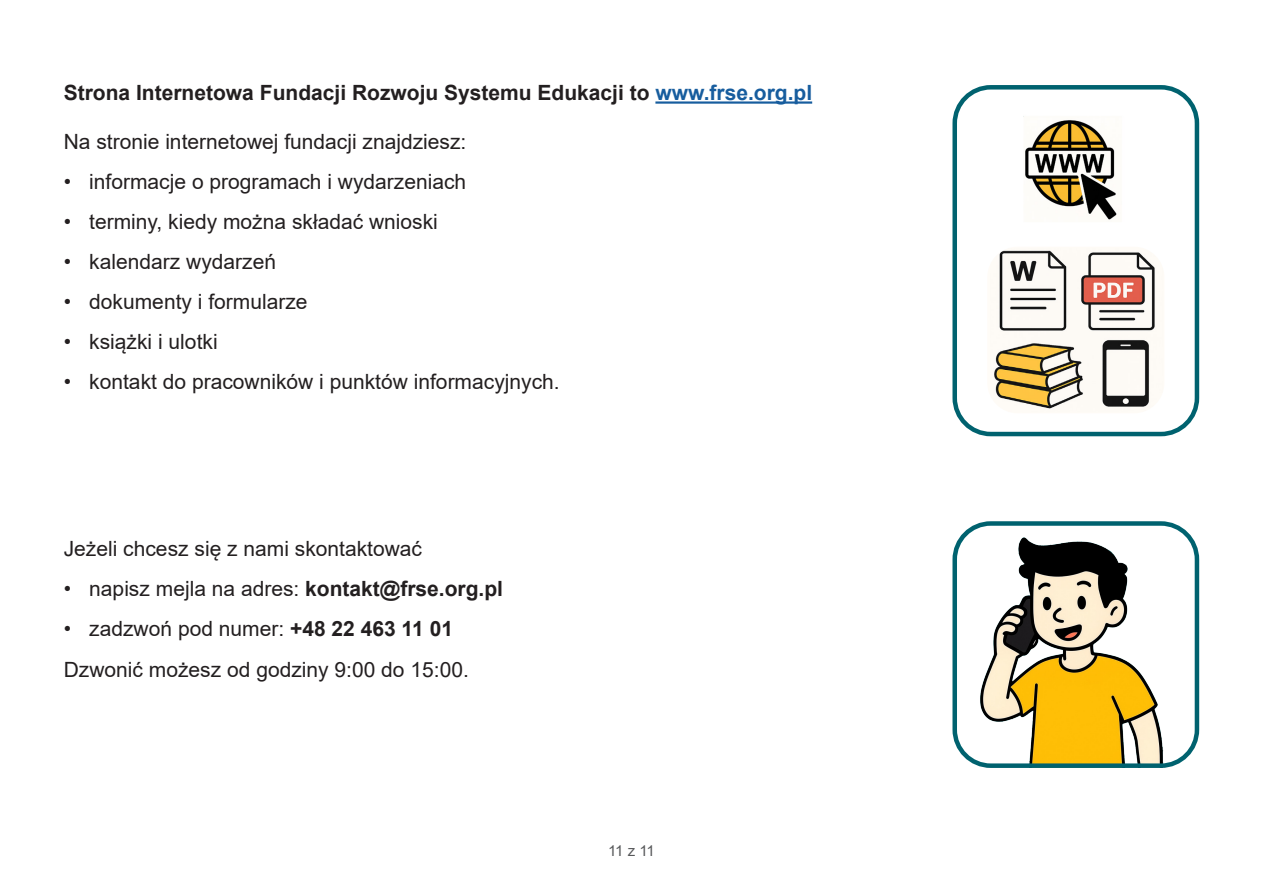
<style>
.page{position:relative;width:1263px;height:893px;background:#fff}
.page>*{position:absolute;margin:0;border:0;box-sizing:border-box;transform-origin:0 0}
.Tekst{font:21px "Arial";color:#231f20}
.t1{font:700 21px "Arial";color:#231f20}
.Tekst_duże_wcięcie{font:21px "Arial";color:#231f20}
.t2{font:15px "Arial";color:#57585a}
.s1{color:#175d9e}
.s2{font-weight:700}
</style>
<div class="page">
<hr style="left:655px;top:101px;width:157px;height:3px;background:#175d9e">
<img style="left:1023px;top:116px;width:94px;height:104px">
<div style="left:952px;top:85px;width:247px;height:351px;border:4px solid #00626f;border-radius:36px"></div>
<img style="left:993px;top:248px;width:163px;height:162px">
<img style="left:957px;top:526px;width:242px;height:237px">
<div style="left:952px;top:521px;width:247px;height:247px;border:4px solid #00626f;border-radius:36px"></div>
<h2 class="t1" style="left:64px;top:78px;width:750px">Strona Internetowa Fundacji Rozwoju Systemu Edukacji to <span class="s1">www.frse.org.pl</span></h2>
<p class="Tekst" style="left:64px;top:127px;width:404px">Na stronie internetowej fundacji znajdziesz:</p>
<p class="Tekst" style="left:64px;top:167px;width:404px">• informacje o programach i wydarzeniach</p>
<p class="Tekst" style="left:64px;top:207px;width:376px">• terminy, kiedy można składać wnioski</p>
<p class="Tekst" style="left:64px;top:247px;width:214px">• kalendarz wydarzeń</p>
<p class="Tekst" style="left:64px;top:287px;width:245px">• dokumenty i formularze</p>
<p class="Tekst" style="left:64px;top:327px;width:155px">• książki i ulotki</p>
<p class="Tekst" style="left:64px;top:367px;width:497px">• kontakt do pracowników i punktów informacyjnych.</p>
<p class="Tekst_duże_wcięcie" style="left:64px;top:535px;width:360px">Jeżeli chcesz się z nami skontaktować</p>
<p class="Tekst" style="left:64px;top:575px;width:441px">• napisz mejla na adres: <span class="s2">kontakt@frse.org.pl</span></p>
<p class="Tekst" style="left:64px;top:615px;width:391px">• zadzwoń pod numer: <span class="s2">+48 22 463 11 01</span></p>
<p class="Tekst" style="left:64px;top:655px;width:407px">Dzwonić możesz od godziny 9:00 do 15:00.</p>
<p class="t2" style="left:608px;top:840px;width:48px">11 z 11</p>
</div>
